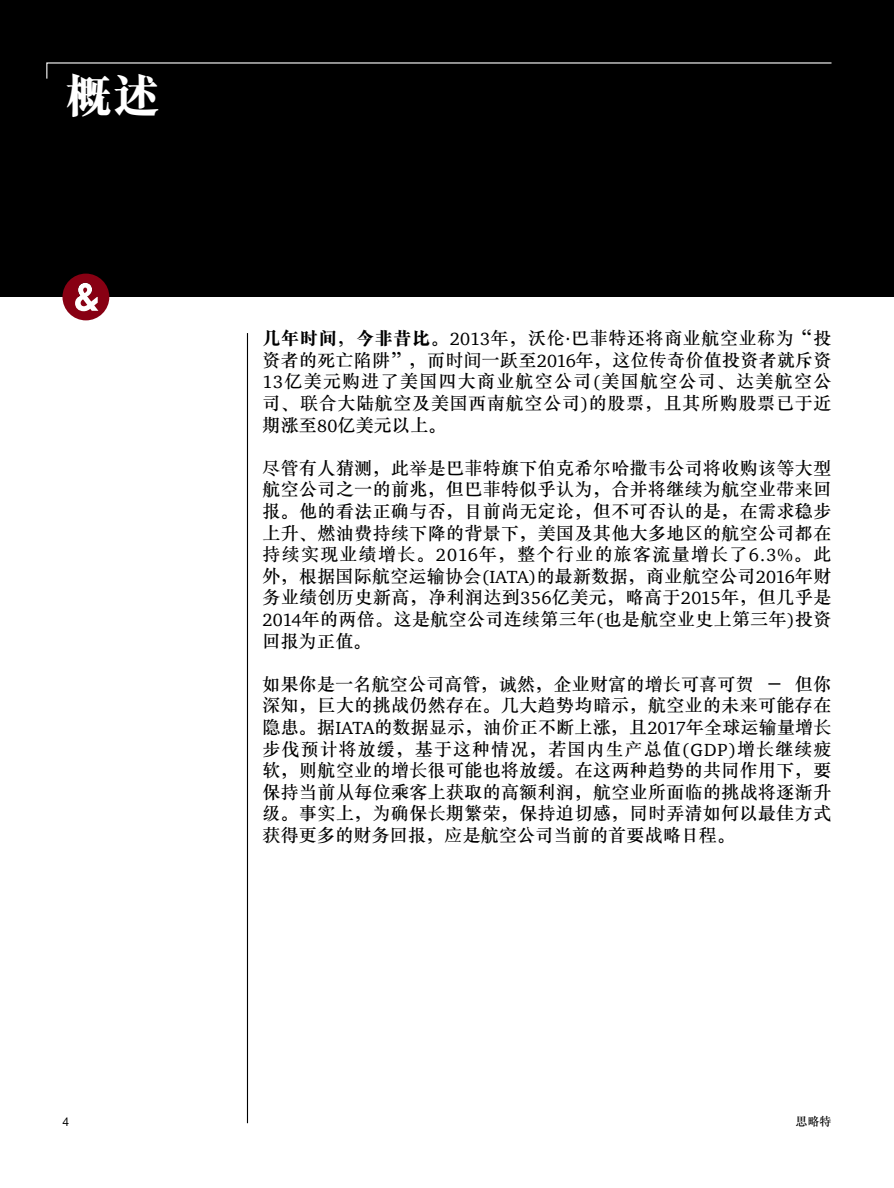
<style>
.page{position:relative;width:894px;height:1188px;background:#fff}
.page>*{position:absolute;margin:0;border:0;box-sizing:border-box;transform-origin:0 0}
.t1{font:800 46.5px "M Sung GB";color:#fff}
.t2{font:500 18px/21.6px "M Sung GB";letter-spacing:.02em;color:#000;text-align:justify}
.t3{font:500 12px "M Sung GB";color:#000}
.t4{font:12px "Helvetica Neue LT Std";color:#000}
.s1{font-weight:800}
.s2{font-family:"ITC Charter Com";font-weight:400}
</style>
<div class="page">
<div style="left:0;top:0;width:893px;height:297px;background:#000"></div>
<svg style="left:46px;top:62px;width:786px;height:17px"></svg>
<svg style="left:62px;top:274px;width:47px;height:46px"></svg>
<hr style="left:247px;top:333px;width:1px;height:790px;background:#000">
<h1 class="t1" style="left:65px;top:73px;width:96px">概述</h1>
<p class="t2" style="left:262px;top:329px;width:570px"><span class="s1">几年时间，今非昔比</span>。<span class="s2">2013</span>年，沃伦<span class="s2">·</span>巴菲特还将商业航空业称为“投资者的死亡陷阱”，而时间一跃至<span class="s2">2016</span>年，这位传奇价值投资者就斥资<span class="s2">13</span>亿美元购进了美国四大商业航空公司<span class="s2">(</span>美国航空公司、达美航空公司、联合大陆航空及美国西南航空公司<span class="s2">)</span>的股票，且其所购股票已于近期涨至<span class="s2">80</span>亿美元以上。</p>
<p class="t2" style="left:262px;top:458px;width:570px">尽管有人猜测，此举是巴菲特旗下伯克希尔哈撒韦公司将收购该等大型航空公司之一的前兆，但巴菲特似乎认为，合并将继续为航空业带来回报。他的看法正确与否，目前尚无定论，但不可否认的是，在需求稳步上升、燃油费持续下降的背景下，美国及其他大多地区的航空公司都在持续实现业绩增长。<span class="s2">2016</span>年，整个行业的旅客流量增长了<span class="s2">6.3%</span>。此外，根据国际航空运输协会<span class="s2">(IATA)</span>的最新数据，商业航空公司<span class="s2">2016</span>年财务业绩创历史新高，净利润达到<span class="s2">356</span>亿美元，略高于<span class="s2">2015</span>年，但几乎是<span class="s2">2014</span>年的两倍。这是航空公司连续第三年<span class="s2">(</span>也是航空业史上第三年<span class="s2">)</span>投资回报为正值。</p>
<p class="t2" style="left:262px;top:674px;width:570px">如果你是一名航空公司高管，诚然，企业财富的增长可喜可贺 — 但你深知，巨大的挑战仍然存在。几大趋势均暗示，航空业的未来可能存在隐患。据<span class="s2">IATA</span>的数据显示，油价正不断上涨，且<span class="s2">2017</span>年全球运输量增长步伐预计将放缓，基于这种情况，若国内生产总值<span class="s2">(GDP)</span>增长继续疲软，则航空业的增长很可能也将放缓。在这两种趋势的共同作用下，要保持当前从每位乘客上获取的高额利润，航空业所面临的挑战将逐渐升级。事实上，为确保长期繁荣，保持迫切感，同时弄清如何以最佳方式获得更多的财务回报，应是航空公司当前的首要战略日程。</p>
<p class="t4" style="left:62px;top:1114px;width:8px">4</p>
<p class="t3" style="left:795px;top:1115px;width:37px">思略特</p>
</div>
